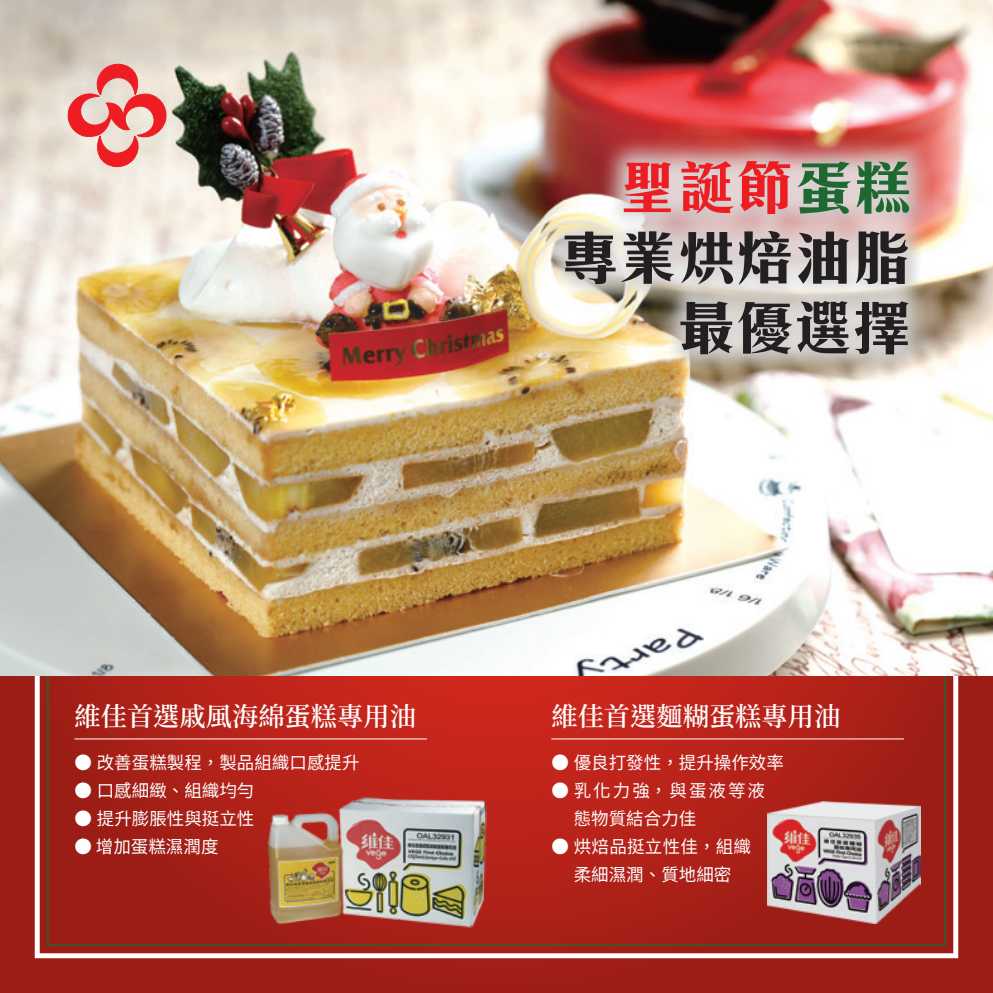
<style>
.page{position:relative;width:993px;height:993px;background:#fff}
.page>*{position:absolute;margin:0;border:0;box-sizing:border-box;transform-origin:0 0}
.t1{font:700 58.45px/70.2px "C Hei 3 HK";color:#231f20;text-align:right}
.t2{font:600 26.25px "Noto Serif CJ Ktc";color:#fff}
.t3{font:17.5px/28px "Noto Sans CJ Ktc";color:#fff;text-align:center}
.t4{font:17.5px/28px "Noto Sans CJ Ktc";letter-spacing:.115em;color:#fff}
.s1{color:#ee1d23}
.s2{color:#1f6832}
</style>
<div class="page">
<svg style="left:0;top:675px;width:992px;height:317px;background:#ac281f"></svg>
<img style="left:0;top:0;width:992px;height:675px">
<svg style="left:64px;top:63px;width:105px;height:104px;background:#eaa49e"></svg>
<hr style="left:74px;top:738px;width:353px;height:1px;background:#fff">
<hr style="left:551px;top:738px;width:352px;height:1px;background:#fff">
<img style="left:263px;top:794px;width:225px;height:136px">
<div style="left:536px;top:133px;width:400px;height:249px;background:#fff;opacity:.8"></div>
<img style="left:766px;top:801px;width:154px;height:122px">
<h1 class="t1" style="left:560px;top:148px;width:352px"><span class="s1">聖誕節</span><span class="s2">蛋糕</span>專業烘焙油脂最優選擇</h1>
<h2 class="t2" style="left:74px;top:701px;width:343px">維佳首選戚風海綿蛋糕專用油</h2>
<h2 class="t2" style="left:551px;top:701px;width:290px">維佳首選麵糊蛋糕專用油</h2>
<p class="t3" style="left:74px;top:749px;width:286px">● 改善蛋糕製程，製品組織口感提升</p>
<p class="t3" style="left:74px;top:777px;width:181px">● 口感細緻、組織均勻</p>
<p class="t3" style="left:74px;top:805px;width:181px">● 提升膨脹性與挺立性</p>
<p class="t3" style="left:74px;top:833px;width:145px">● 增加蛋糕濕潤度</p>
<p class="t3" style="left:551px;top:749px;width:234px">● 優良打發性，提升操作效率</p>
<p class="t4" style="left:573px;top:777px;width:193px;text-indent:-22px">● 乳化力強，與蛋液等液態物質結合力佳</p>
<p class="t3" style="left:551px;top:833px;width:201px">● 烘焙品挺立性佳，組織柔細濕潤、質地細密</p>
</div>
